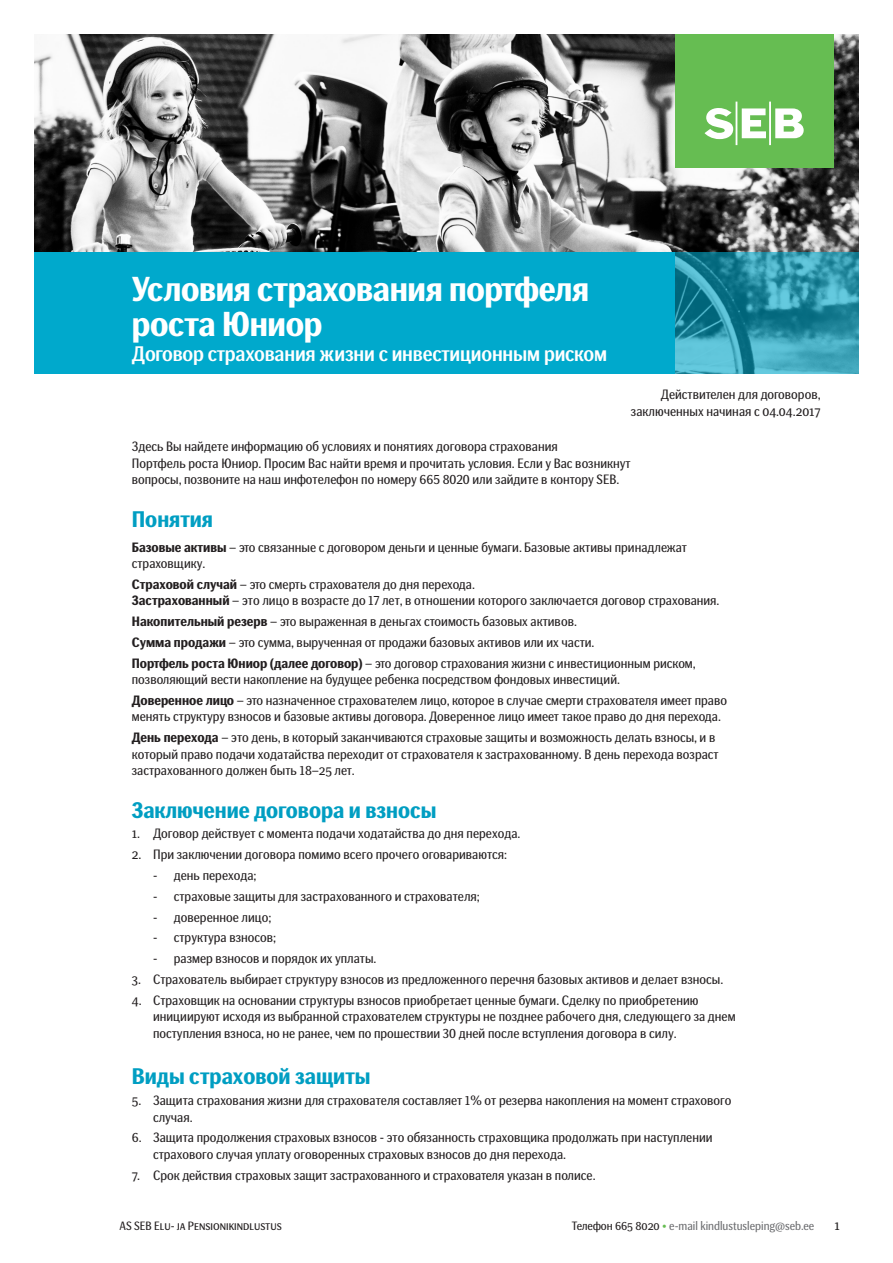
<style>
.page{position:relative;width:893px;height:1263px;background:#fff}
.page>*{position:absolute;margin:0;border:0;box-sizing:border-box;transform-origin:0 0}
.Title_2_22_25{font:700 34.5px/34.5px "SEB Basic CY";letter-spacing:-.01em;color:#fff}
.Headline_3_13{font:700 22.5px "SEB Basic CY";color:#009ec2}
.Title_2_22_25-2{font:500 21px "SEB Basic CY";letter-spacing:-.01em;color:#fff}
.Body_tekst_10_12_lep{font:13.5px/16.5px "SEB Basic CY";color:#231f20}
.bodytext_10_12_lepin{font:13.5px/16.5px "SEB Basic CY";color:#231f20}
.bodytext_leping_taan{font:13.5px "SEB Basic CY";color:#231f20}
.t1{font:12px "SEB Basic CY";color:#6c6d70}
.t2{font:12px "SEB Basic CY";color:#231f20}
.s1{font-weight:700}
.s2{color:#231f20}
.s3{font-weight:500;color:#66bd52}
</style>
<div class="page">
<img style="left:34px;top:34px;width:825px;height:219px">
<svg style="left:675px;top:253px;width:184px;height:121px"></svg>
<div style="left:34px;top:253px;width:641px;height:121px;background:#00a9cc"></div>
<div style="left:675px;top:34px;width:158px;height:134px;background:#66bd52"></div>
<svg style="left:704px;top:102px;width:100px;height:43px"></svg>
<p class="Title_2_22_25" style="left:132px;top:273px;width:459px">Условия страхования портфеля роста Юниор</p>
<p class="Title_2_22_25-2" style="left:132px;top:342px;width:477px">Договор страхования жизни с инвестиционным риском</p>
<p class="Body_tekst_10_12_lep" style="left:631px;top:386px;width:191px;text-align:right">Действителен для договоров, заключенных начиная с 04.04.2017</p>
<p class="Body_tekst_10_12_lep" style="left:132px;top:438px;width:500px">Здесь Вы найдете информацию об условиях и понятиях договора страхования<br>Портфель роста Юниор. Просим Вас найти время и прочитать условия. Если у Вас возникнут вопросы, позвоните на наш инфотелефон по номеру 665 8020 или зайдите в контору SEB.</p>
<p class="Headline_3_13" style="left:132px;top:506px;width:83px">Понятия</p>
<p class="Body_tekst_10_12_lep" style="left:132px;top:539px;width:557px"><span class="s1">Базовые активы</span> – это связанные с договором деньги и ценные бумаги. Базовые активы принадлежат страховщику.</p>
<p class="Body_tekst_10_12_lep" style="left:132px;top:576px;width:589px"><span class="s1">Страховой случай</span> – это смерть страхователя до дня перехода.<br><span class="s1">Застрахованный</span> – это лицо в возрасте до 17 лет, в отношении которого заключается договор страхования.</p>
<p class="Body_tekst_10_12_lep" style="left:132px;top:613px;width:447px"><span class="s1">Накопительный резерв</span> – это выраженная в деньгах стоимость базовых активов.</p>
<p class="Body_tekst_10_12_lep" style="left:132px;top:634px;width:464px"><span class="s1">Сумма продажи</span> – это сумма, вырученная от продажи базовых активов или их части.</p>
<p class="Body_tekst_10_12_lep" style="left:132px;top:655px;width:566px"><span class="s1">Портфель роста Юниор (далее договор)</span> – это договор страхования жизни с инвестиционным риском, позволяющий вести накопление на будущее ребенка посредством фондовых инвестиций.</p>
<p class="Body_tekst_10_12_lep" style="left:132px;top:692px;width:597px"><span class="s1">Доверенное лицо</span> – это назначенное страхователем лицо, которое в случае смерти страхователя имеет право менять структуру взносов и базовые активы договора. Доверенное лицо имеет такое право до дня перехода.</p>
<p class="Body_tekst_10_12_lep" style="left:132px;top:729px;width:588px"><span class="s1">День перехода</span> – это день, в который заканчиваются страховые защиты и возможность делать взносы, и в который право подачи ходатайства переходит от страхователя к застрахованному. В день перехода возраст застрахованного должен быть 18–25 лет.</p>
<p class="Headline_3_13" style="left:132px;top:797px;width:306px">Заключение договора и взносы</p>
<p class="bodytext_10_12_lepin" style="left:132px;top:826px;width:390px">1. Договор действует с момента подачи ходатайства до дня перехода.</p>
<p class="bodytext_10_12_lepin" style="left:132px;top:847px;width:377px">2. При заключении договора помимо всего прочего оговариваются:</p>
<p class="bodytext_leping_taan" style="left:153px;top:868px;width:105px">- день перехода;</p>
<p class="bodytext_leping_taan" style="left:153px;top:888px;width:328px">- страховые защиты для застрахованного и страхователя;</p>
<p class="bodytext_leping_taan" style="left:153px;top:909px;width:120px">- доверенное лицо;</p>
<p class="bodytext_leping_taan" style="left:153px;top:930px;width:125px">- структура взносов;</p>
<p class="bodytext_leping_taan" style="left:153px;top:951px;width:225px">- размер взносов и порядок их уплаты.</p>
<p class="bodytext_10_12_lepin" style="left:132px;top:971px;width:593px">3. Страхователь выбирает структуру взносов из предложенного перечня базовых активов и делает взносы.</p>
<p class="bodytext_10_12_lepin" style="left:153px;top:992px;width:584px;text-indent:-21px">4. Страховщик на основании структуры взносов приобретает ценные бумаги. Сделку по приобретению инициируют исходя из выбранной страхователем структуры не позднее рабочего дня, следующего за днем поступления взноса, но не ранее, чем по прошествии 30 дней после вступления договора в силу.</p>
<p class="Headline_3_13" style="left:132px;top:1064px;width:240px">Виды страховой защиты</p>
<p class="bodytext_10_12_lepin" style="left:153px;top:1092px;width:580px;text-indent:-21px">5. Защита страхования жизни для страхователя составляет 1% от резерва накопления на момент страхового случая.</p>
<p class="bodytext_10_12_lepin" style="left:153px;top:1130px;width:561px;text-indent:-21px">6. Защита продолжения страховых взносов - это обязанность страховщика продолжать при наступлении страхового случая уплату оговоренных страховых взносов до дня перехода.</p>
<p class="bodytext_10_12_lepin" style="left:132px;top:1167px;width:465px">7. Срок действия страховых защит застрахованного и страхователя указан в полисе.</p>
<p class="t2" style="left:120px;top:1219px;width:164px">AS SEB Elu- ja Pensionikindlustus</p>
<p class="t1" style="left:572px;top:1219px;width:244px"><span class="s2">Телефон 665 8020</span> <span class="s3">•</span> e-mail kindlustusleping@seb.ee</p>
<p class="bodytext_10_12_lepin" style="left:834px;top:1217px;width:7px">1</p>
</div>
